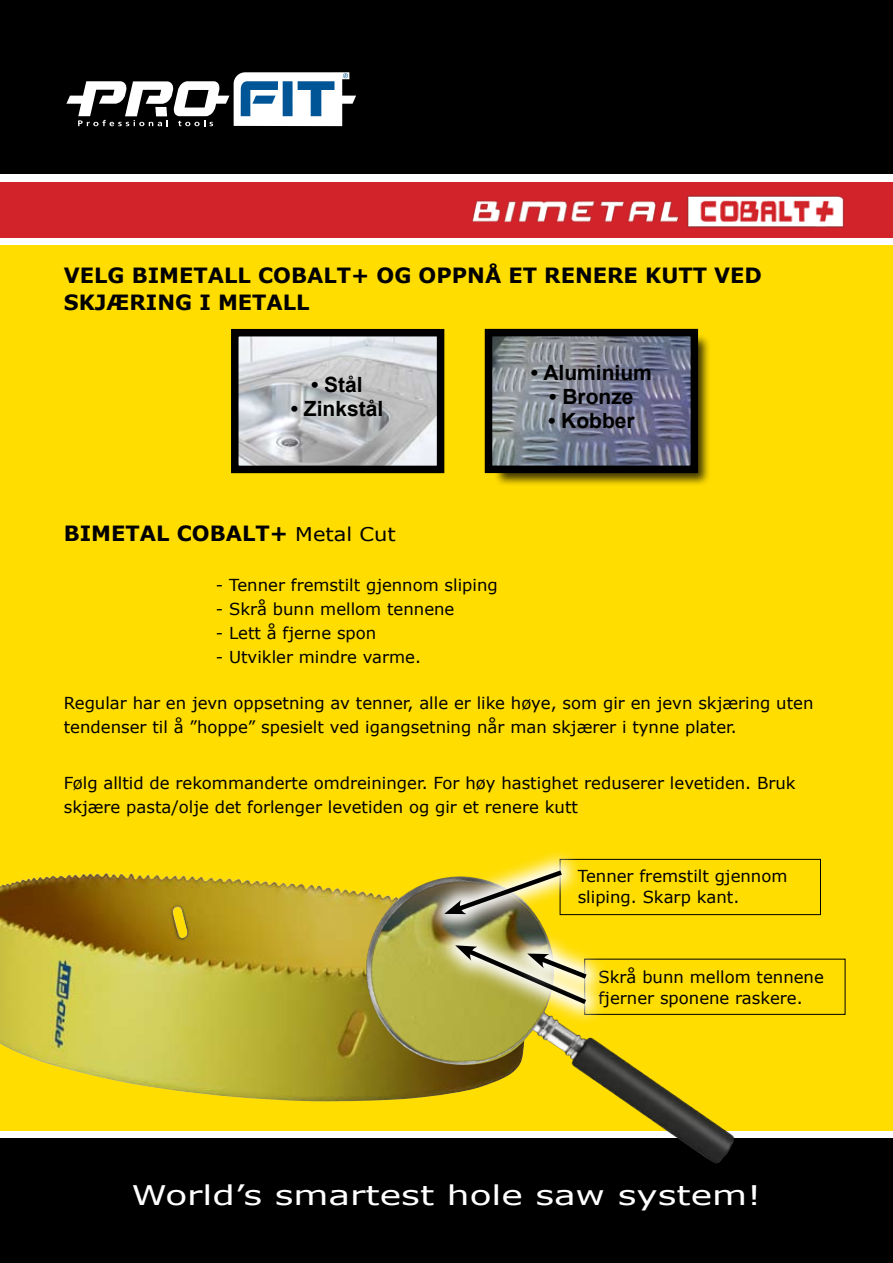
<style>
.page{position:relative;width:893px;height:1263px;background:#fff}
.page>*{position:absolute;margin:0;border:0;box-sizing:border-box;transform-origin:0 0}
.t1{font:27px "Verdana";color:#fff;scale:1.33 1}
.t2{font:700 21px/27px "Verdana";color:#000}
.t3{font:700 21px "Arial";color:#000}
.t4{font:16.5px/24px "Verdana";color:#000}
.s1{font-weight:400;font-size:18.9px}
</style>
<div class="page">
<div style="left:0;top:0;width:893px;height:174px;background:#000"></div>
<div style="left:0;top:1138px;width:893px;height:125px;background:#000"></div>
<svg style="left:66px;top:72px;width:290px;height:54px"></svg>
<div style="left:0;top:182px;width:893px;height:59px;background:#d2232a"></div>
<img style="left:471px;top:195px;width:373px;height:33px">
<div style="left:0;top:245px;width:893px;height:888px;background:#fd0"></div>
<div style="left:0;top:1131px;width:893px;height:7px;background:#fff"></div>
<div style="left:493px;top:334px;width:219px;height:153px;background:#000;opacity:.75"></div>
<img style="left:494px;top:338px;width:195px;height:126px">
<div style="left:485px;top:329px;width:213px;height:144px;border:8px solid #000"></div>
<img style="left:240px;top:338px;width:195px;height:126px">
<div style="left:231px;top:329px;width:213px;height:144px;border:8px solid #000"></div>
<div style="left:0;top:238px;width:893px;height:7px;background:#fff"></div>
<img style="left:0;top:873px;width:338px;height:228px">
<img style="left:338px;top:885px;width:398px;height:280px">
<div style="left:584px;top:959px;width:261px;height:56px;border:1px solid #000"></div>
<div style="left:560px;top:859px;width:261px;height:56px;border:1px solid #000"></div>
<svg style="left:430px;top:921px;width:175px;height:102px;background:#c3b945"></svg>
<svg style="left:503px;top:929px;width:103px;height:70px"></svg>
<svg style="left:455px;top:944px;width:137px;height:64px;background:#c0ba76"></svg>
<img style="left:420px;top:852px;width:161px;height:82px">
<svg style="left:444px;top:867px;width:123px;height:48px"></svg>
<p class="t2" style="left:64px;top:261px;width:700px">VELG BIMETALL COBALT+ OG OPPNÅ ET RENERE KUTT VED<br>SKJÆRING I METALL</p>
<p class="t3" style="left:311px;top:371px;width:53px">• Stål</p>
<p class="t3" style="left:291px;top:395px;width:94px">• Zinkstål</p>
<p class="t3" style="left:531px;top:359px;width:122px">• Aluminium</p>
<p class="t3" style="left:549px;top:383px;width:86px">• Bronze</p>
<p class="t3" style="left:548px;top:407px;width:88px">• Kobber</p>
<p class="t2" style="left:64px;top:519px;width:333px">BIMETAL COBALT+ <span class="s1">Metal Cut</span></p>
<p class="t4" style="left:216px;top:572px;width:284px">- Tenner fremstilt gjennom sliping</p>
<p class="t4" style="left:216px;top:596px;width:240px">- Skrå bunn mellom tennene</p>
<p class="t4" style="left:216px;top:620px;width:162px">- Lett å fjerne spon</p>
<p class="t4" style="left:216px;top:644px;width:207px">- Utvikler mindre varme.</p>
<p class="t4" style="left:64px;top:690px;width:751px">Regular har en jevn oppsetning av tenner, alle er like høye, som gir en jevn skjæring uten tendenser til å ”hoppe” spesielt ved igangsetning når man skjærer i tynne plater.</p>
<p class="t4" style="left:64px;top:770px;width:733px">Følg alltid de rekommanderte omdreininger. For høy hastighet reduserer levetiden. Bruk skjære pasta/olje det forlenger levetiden og gir et renere kutt</p>
<p class="t4" style="left:578px;top:865px;width:211px;line-height:21px">Tenner fremstilt gjennom sliping. Skarp kant.</p>
<p class="t4" style="left:598px;top:966px;width:227px;line-height:21px">Skrå bunn mellom tennene fjerner sponene raskere.</p>
<h1 class="t1" style="left:132px;top:1178px;width:475px">World’s smartest hole saw system!</h1>
</div>
